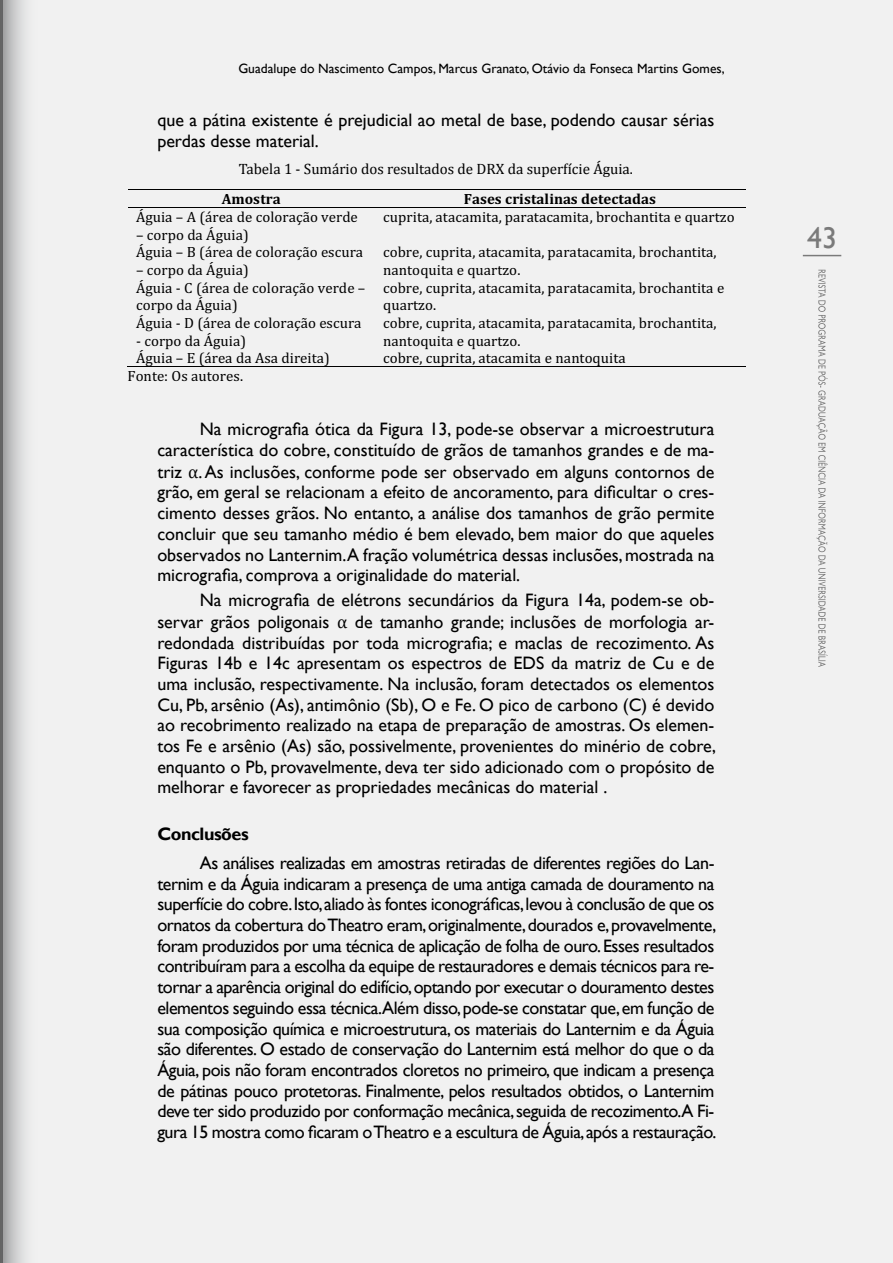
<style>
.page{position:relative;width:893px;height:1263px;background:#f1f1f1}
.page>*{position:absolute;margin:0;border:0;box-sizing:border-box;transform-origin:0 0}
.t1{font:30px "Gill Sans";color:#7a7a7a}
.t2{font:18px/20.9px "Gill Sans";color:#000;text-align:justify}
.t3{font:700 18px "Gill Sans";color:#000}
.t4{font:15px/17.7px "Cambria";color:#000}
.t5{font:700 15px "Cambria";letter-spacing:.005em;color:#000}
.t6{font:13.5px "Gill Sans";color:#000}
.s1{font-family:"Cambria"}
</style>
<div class="page">
<svg style="left:0;top:0;width:26px;height:1263px;background:#b8b8b9"></svg>
<hr style="left:128px;top:189px;width:247px;height:1px;background:#000">
<hr style="left:376px;top:189px;width:369px;height:1px;background:#000">
<hr style="left:128px;top:207px;width:247px;height:1px;background:#000">
<hr style="left:376px;top:207px;width:369px;height:1px;background:#000">
<hr style="left:127px;top:366px;width:248px;height:1px;background:#000">
<hr style="left:375px;top:366px;width:370px;height:1px;background:#000">
<svg style="left:816px;top:270px;width:12px;height:397px"></svg>
<hr style="left:803px;top:255px;width:38px;height:1px;background:#7a7a7a">
<p class="t6" style="left:238px;top:61px;width:488px">Guadalupe do Nascimento Campos, Marcus Granato, Otávio da Fonseca Martins Gomes,</p>
<p class="t2" style="left:157px;top:110px;width:558px">que a pátina existente é prejudicial ao metal de base, podendo causar sérias perdas desse material.</p>
<p class="t4" style="left:239px;top:160px;width:396px">Tabela 1 - Sumário dos resultados de DRX da superfície Águia.</p>
<p class="t5" style="left:222px;top:190px;width:61px">Amostra</p>
<p class="t5" style="left:464px;top:190px;width:194px">Fases cristalinas detectadas</p>
<p class="t4" style="left:136px;top:208px;width:223px">Águia – A (área de coloração verde</p>
<p class="t4" style="left:136px;top:226px;width:114px">– corpo da Águia)</p>
<p class="t4" style="left:383px;top:208px;width:353px">cuprita, atacamita, paratacamita, brochantita e quartzo</p>
<p class="t4" style="left:136px;top:244px;width:229px">Águia – B (área de coloração escura</p>
<p class="t4" style="left:136px;top:261px;width:114px">– corpo da Águia)</p>
<p class="t4" style="left:383px;top:244px;width:335px">cobre, cuprita, atacamita, paratacamita, brochantita, nantoquita e quartzo.</p>
<p class="t4" style="left:136px;top:279px;width:231px">Águia - C (área de coloração verde – corpo da Águia)</p>
<p class="t4" style="left:383px;top:279px;width:343px">cobre, cuprita, atacamita, paratacamita, brochantita e quartzo.</p>
<p class="t4" style="left:136px;top:314px;width:227px">Águia - D (área de coloração escura</p>
<p class="t4" style="left:136px;top:332px;width:112px">- corpo da Águia)</p>
<p class="t4" style="left:383px;top:314px;width:335px">cobre, cuprita, atacamita, paratacamita, brochantita, nantoquita e quartzo.</p>
<p class="t4" style="left:136px;top:349px;width:195px">Águia – E (área da Asa direita)</p>
<p class="t4" style="left:383px;top:349px;width:244px">cobre, cuprita, atacamita e nantoquita</p>
<p class="t4" style="left:128px;top:368px;width:117px">Fonte: Os autores.</p>
<p class="t2" style="left:157px;top:419px;width:559px;text-indent:43px">Na micrografia ótica da Figura 13, pode-se observar a microestrutura característica do cobre, constituído de grãos de tamanhos grandes e de ma&shy;triz <span class="s1">α</span>. As inclusões, conforme pode ser observado em alguns contornos de grão, em geral se relacionam a efeito de ancoramento, para dificultar o cres&shy;cimento desses grãos. No entanto, a análise dos tamanhos de grão permite concluir que seu tamanho médio é bem elevado, bem maior do que aqueles observados no Lanternim.A fração volumétrica dessas inclusões, mostrada na micrografia, comprova a originalidade do material.</p>
<p class="t2" style="left:157px;top:590px;width:560px;text-indent:43px">Na micrografia de elétrons secundários da Figura 14a, podem-se ob&shy;servar grãos poligonais <span class="s1">α</span> de tamanho grande; inclusões de morfologia ar&shy;redondada distribuídas por toda micrografia; e maclas de recozimento. As Figuras 14b e 14c apresentam os espectros de EDS da matriz de Cu e de uma inclusão, respectivamente. Na inclusão, foram detectados os elementos Cu, Pb, arsênio (As), antimônio (Sb), O e Fe. O pico de carbono (C) é devido ao recobrimento realizado na etapa de preparação de amostras. Os elemen&shy;tos Fe e arsênio (As) são, possivelmente, provenientes do minério de cobre, enquanto o Pb, provavelmente, deva ter sido adicionado com o propósito de melhorar e favorecer as propriedades mecânicas do material .</p>
<p class="t3" style="left:157px;top:823px;width:93px">Conclusões</p>
<p class="t2" style="left:157px;top:853px;width:560px;text-indent:43px">As análises realizadas em amostras retiradas de diferentes regiões do Lan&shy;ternim e da Águia indicaram a presença de uma antiga camada de douramento na superfície do cobre. Isto, aliado às fontes iconográficas, levou à conclusão de que os ornatos da cobertura do Theatro eram, originalmente, dourados e, provavelmente, foram produzidos por uma técnica de aplicação de folha de ouro. Esses resultados contribuíram para a escolha da equipe de restauradores e demais técnicos para re&shy;tornar a aparência original do edifício, optando por executar o douramento destes elementos seguindo essa técnica.Além disso, pode-se constatar que, em função de sua composição química e microestrutura, os materiais do Lanternim e da Águia são diferentes. O estado de conservação do Lanternim está melhor do que o da Águia, pois não foram encontrados cloretos no primeiro, que indicam a presença de pátinas pouco protetoras. Finalmente, pelos resultados obtidos, o Lanternim deve ter sido produzido por conformação mecânica, seguida de recozimento.A Fi&shy;gura 15 mostra como ficaram o Theatro e a escultura de Águia, após a restauração.</p>
<h1 class="t1" style="left:807px;top:221px;width:31px">43</h1>
</div>
